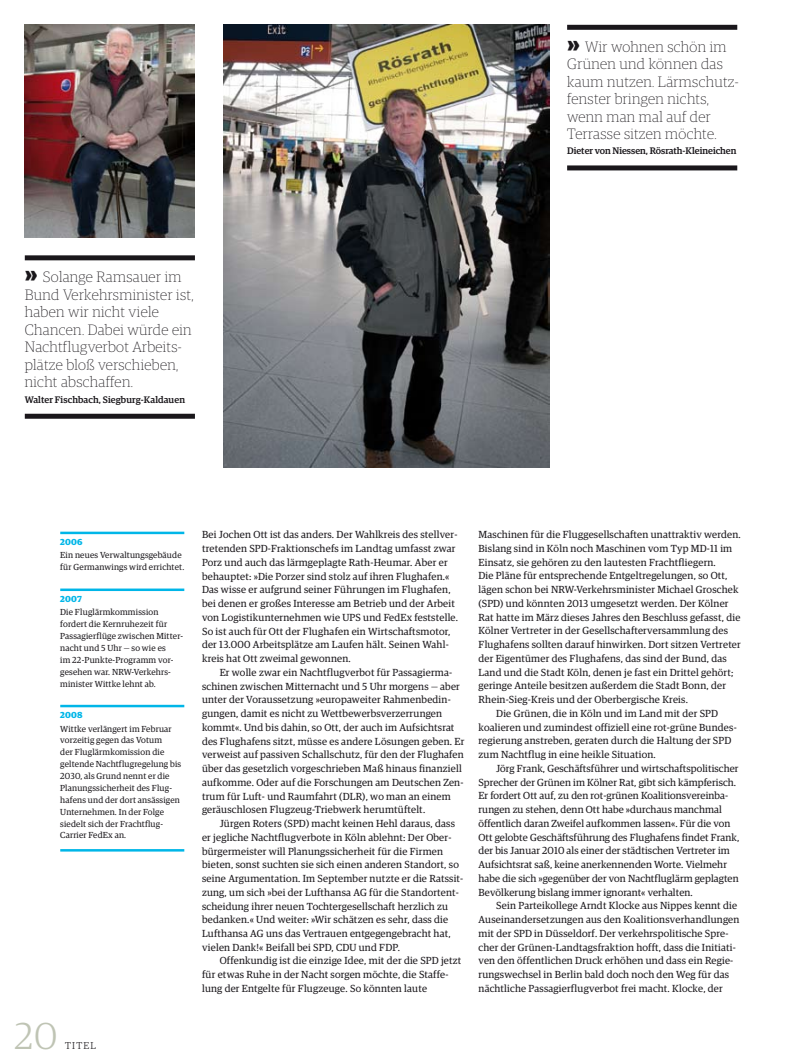
<style>
.page{position:relative;width:794px;height:1063px;background:#fff}
.page>*{position:absolute;margin:0;border:0;box-sizing:border-box;transform-origin:0 0}
.t1{font:300 37.5px "Guardian Egyp";color:#bfc4b4}
.t2{font:100 15px/17.5px "Guardian Egyp";letter-spacing:.02em;color:#1a171b}
.t3{font:10.25px/13.8px "Guardian Egyp";letter-spacing:.02em;color:#1a171b}
.t4{font:300 10px "Guardian Egyp";letter-spacing:.12em;color:#1a171b}
.t5{font:500 9.5px "Guardian Egyp";color:#1a171b}
.t6{font:8.75px/11.9px "Guardian Egyp";letter-spacing:.02em;color:#1a171b}
.t7{font:700 8.75px "Guardian Egyp";letter-spacing:.02em;color:#00b6e8}
.s1{font-weight:900;font-size:25px}
</style>
<div class="page">
<img style="left:25px;top:25px;width:170px;height:212px">
<hr style="left:60px;top:532px;width:124px;height:2px;background:#00b6e8">
<hr style="left:60px;top:589px;width:124px;height:2px;background:#00b6e8">
<hr style="left:60px;top:705px;width:124px;height:2px;background:#00b6e8">
<hr style="left:60px;top:849px;width:124px;height:3px;background:#00b6e8">
<img style="left:223px;top:25px;width:326px;height:443px">
<div style="left:25px;top:255px;width:170px;height:5px;background:#1a171b"></div>
<div style="left:25px;top:414px;width:170px;height:5px;background:#1a171b"></div>
<div style="left:567px;top:25px;width:170px;height:5px;background:#1a171b"></div>
<div style="left:567px;top:165px;width:170px;height:5px;background:#1a171b"></div>
<h2 class="t2" style="left:25px;top:268px;width:170px"><span class="s1">»</span> Solange Ramsauer im<br>Bund Verkehrsminister ist, haben wir nicht viele<br>Chancen. Dabei würde ein<br>Nachtflugverbot Arbeits&shy;plätze bloß verschieben, nicht abschaffen.</h2>
<p class="t5" style="left:25px;top:393px;width:162px">Walter Fischbach, Siegburg-Kaldauen</p>
<h2 class="t2" style="left:567px;top:37px;width:173px"><span class="s1">»</span> Wir wohnen schön im<br>Grünen und können das kaum nutzen. Lärmschutz&shy;fenster bringen nichts, wenn man mal auf der<br>Terrasse sitzen möchte.</h2>
<p class="t5" style="left:567px;top:144px;width:171px">Dieter von Niessen, Rösrath-Kleineichen</p>
<p class="t7" style="left:60px;top:535px;width:24px">2006</p>
<p class="t6" style="left:60px;top:549px;width:126px">Ein neues Verwaltungsgebäude für Germanwings wird errichtet.</p>
<p class="t7" style="left:60px;top:592px;width:23px">2007</p>
<p class="t6" style="left:60px;top:606px;width:124px">Die Fluglärmkommission fordert die Kernruhezeit für<br>Passagierflüge zwischen Mitter&shy;nacht und 5 Uhr — so wie es<br>im 22-Punkte-Programm vor&shy;gesehen war. NRW-Verkehrs&shy;minister Wittke lehnt ab.</p>
<p class="t7" style="left:60px;top:708px;width:24px">2008</p>
<p class="t6" style="left:60px;top:722px;width:122px">Wittke verlängert im Februar vorzeitig gegen das Votum<br>der Fluglärmkomission die geltende Nachtflugregelung bis<br>2030, als Grund nennt er die<br>Planungssicherheit des Flug&shy;hafens und der dort ansässigen<br>Unternehmen. In der Folge siedelt sich der Frachtflug-<br>Carrier FedEx an.</p>
<h1 class="t1" style="left:15px;top:1011px;width:44px">20</h1>
<p class="t4" style="left:65px;top:1039px;width:32px">titel</p>
<p class="t3" style="left:202px;top:527px;width:258px">Bei Jochen Ott ist das anders. Der Wahlkreis des stellver&shy;tretenden SPD-Fraktionschefs im Landtag umfasst zwar Porz und auch das lärmgeplagte Rath-Heumar. Aber er behauptet: »Die Porzer sind stolz auf ihren Flughafen.« Das wisse er aufgrund seiner Führungen im Flughafen, bei denen er großes Interesse am Betrieb und der Arbeit von Logistikunternehmen wie UPS und FedEx feststelle.<br>So ist auch für Ott der Flughafen ein Wirtschaftsmotor, der 13.000 Arbeitsplätze am Laufen hält. Seinen Wahl&shy;kreis hat Ott zweimal gewonnen.</p>
<p class="t3" style="left:202px;top:665px;width:264px;text-indent:18px">Er wolle zwar ein Nachtflugverbot für Passagierma&shy;schinen zwischen Mitternacht und 5 Uhr morgens — aber unter der Voraussetzung »europaweiter Rahmenbedin&shy;gungen, damit es nicht zu Wettbewerbsverzerrungen kommt«. Und bis dahin, so Ott, der auch im Aufsichtsrat des Flughafens sitzt, müsse es andere Lösungen geben. Er verweist auf passiven Schallschutz, für den der Flughafen über das gesetzlich vorgeschrieben Maß hinaus finanziell aufkomme. Oder auf die Forschungen am Deutschen Zen&shy;trum für Luft- und Raumfahrt (DLR), wo man an einem geräuschlosen Flugzeug-Triebwerk herumtüftelt.</p>
<p class="t3" style="left:202px;top:816px;width:263px;text-indent:18px">Jürgen Roters (SPD) macht keinen Hehl daraus, dass er jegliche Nachtflugverbote in Köln ablehnt: Der Ober&shy;bürgermeister will Planungssicherheit für die Firmen bieten, sonst suchten sie sich einen anderen Standort, so seine Argumentation. Im September nutzte er die Ratssit&shy;zung, um sich »bei der Lufthansa AG für die Standortent&shy;scheidung ihrer neuen Tochtergesellschaft herzlich zu bedanken.« Und weiter: »Wir schätzen es sehr, dass die Lufthansa AG uns das Vertrauen entgegengebracht hat, vielen Dank!« Beifall bei SPD, CDU und FDP.</p>
<p class="t3" style="left:202px;top:953px;width:261px;text-indent:18px">Offenkundig ist die einzige Idee, mit der die SPD jetzt für etwas Ruhe in der Nacht sorgen möchte, die Staffe&shy;lung der Entgelte für Flugzeuge. So könnten laute</p>
<p class="t3" style="left:478px;top:527px;width:264px">Maschinen für die Fluggesellschaften unattraktiv werden.</p>
<p class="t3" style="left:478px;top:541px;width:255px">Bislang sind in Köln noch Maschinen vom Typ MD-11 im</p>
<p class="t3" style="left:478px;top:555px;width:239px">Einsatz, sie gehören zu den lautesten Frachtfliegern.</p>
<p class="t3" style="left:478px;top:568px;width:250px">Die Pläne für entsprechende Entgeltregelungen, so Ott,</p>
<p class="t3" style="left:478px;top:582px;width:261px">lägen schon bei NRW-Verkehrsminister Michael Groschek</p>
<p class="t3" style="left:478px;top:596px;width:251px">(SPD) und könnten 2013 umgesetzt werden. Der Kölner</p>
<p class="t3" style="left:478px;top:610px;width:263px">Rat hatte im März dieses Jahres den Beschluss gefasst, die</p>
<p class="t3" style="left:478px;top:623px;width:251px">Kölner Vertreter in der Gesellschafterversammlung des</p>
<p class="t3" style="left:478px;top:637px;width:264px">Flughafens sollten darauf hinwirken. Dort sitzen Vertreter</p>
<p class="t3" style="left:478px;top:651px;width:250px">der Eigentümer des Flughafens, das sind der Bund, das</p>
<p class="t3" style="left:478px;top:665px;width:256px">Land und die Stadt Köln, denen je fast ein Drittel gehört;</p>
<p class="t3" style="left:478px;top:678px;width:249px">geringe Anteile besitzen außerdem die Stadt Bonn, der</p>
<p class="t3" style="left:478px;top:692px;width:211px">Rhein-Sieg-Kreis und der Oberbergische Kreis.</p>
<p class="t3" style="left:496px;top:706px;width:223px">Die Grünen, die in Köln und im Land mit der SPD</p>
<p class="t3" style="left:478px;top:720px;width:259px">koalieren und zumindest offiziell eine rot-grüne Bundes-</p>
<p class="t3" style="left:478px;top:733px;width:254px">regierung anstreben, geraten durch die Haltung der SPD</p>
<p class="t3" style="left:478px;top:747px;width:179px">zum Nachtflug in eine heikle Situation.</p>
<p class="t3" style="left:496px;top:761px;width:244px">Jörg Frank, Geschäftsführer und wirtschaftspolitischer</p>
<p class="t3" style="left:478px;top:775px;width:259px">Sprecher der Grünen im Kölner Rat, gibt sich kämpferisch.</p>
<p class="t3" style="left:478px;top:788px;width:251px">Er fordert Ott auf, zu den rot-grünen Koalitionsvereinba-</p>
<p class="t3" style="left:478px;top:802px;width:245px">rungen zu stehen, denn Ott habe »durchaus manchmal</p>
<p class="t3" style="left:478px;top:816px;width:253px">öffentlich daran Zweifel aufkommen lassen«. Für die von</p>
<p class="t3" style="left:478px;top:830px;width:262px">Ott gelobte Geschäftsführung des Flughafens findet Frank,</p>
<p class="t3" style="left:478px;top:843px;width:253px">der bis Januar 2010 als einer der städtischen Vertreter im</p>
<p class="t3" style="left:478px;top:857px;width:250px">Aufsichtsrat saß, keine anerkennenden Worte. Vielmehr</p>
<p class="t3" style="left:478px;top:871px;width:262px">habe die sich »gegenüber der von Nachtfluglärm geplagten</p>
<p class="t3" style="left:478px;top:885px;width:216px">Bevölkerung bislang immer ignorant« verhalten.</p>
<p class="t3" style="left:496px;top:898px;width:242px">Sein Parteikollege Arndt Klocke aus Nippes kennt die</p>
<p class="t3" style="left:478px;top:912px;width:262px">Auseinandersetzungen aus den Koalitionsverhandlungen</p>
<p class="t3" style="left:478px;top:926px;width:251px">mit der SPD in Düsseldorf. Der verkehrspolitische Spre-</p>
<p class="t3" style="left:478px;top:940px;width:259px">cher der Grünen-Landtagsfraktion hofft, dass die Initiati-</p>
<p class="t3" style="left:478px;top:953px;width:256px">ven den öffentlichen Druck erhöhen und dass ein Regie-</p>
<p class="t3" style="left:478px;top:967px;width:252px">rungswechsel in Berlin bald doch noch den Weg für das</p>
<p class="t3" style="left:478px;top:981px;width:246px">nächtliche Passagierflugverbot frei macht. Klocke, der</p>
</div>
